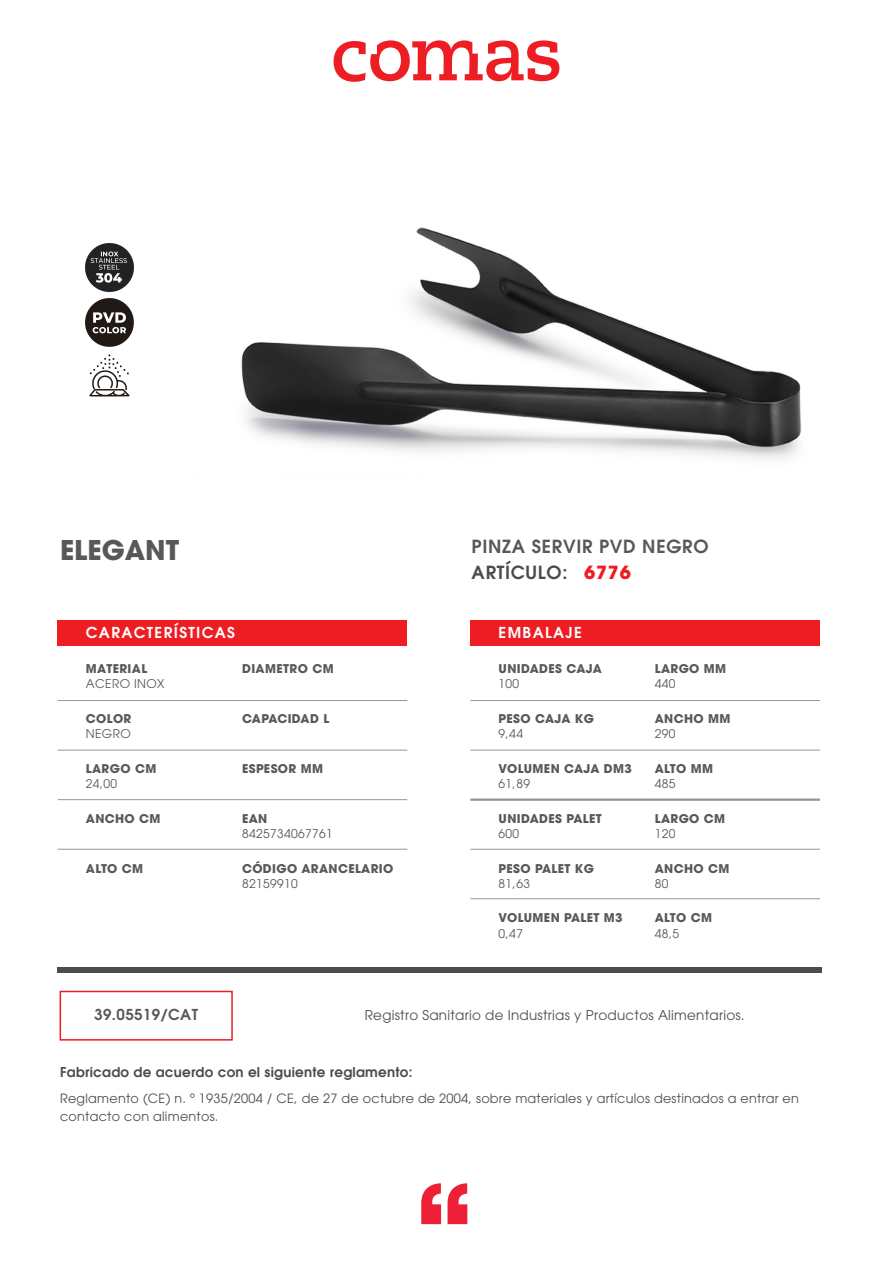
<style>
.page{position:relative;width:893px;height:1263px;background:#fff}
.page>*{position:absolute;margin:0;border:0;box-sizing:border-box;transform-origin:0 0}
.t1{font:700 27px "Avant Garde";color:#57585a}
.t2{font:600 18px/25.7px "Avant Garde";letter-spacing:.04em;color:#57585a}
.t3{font:600 15px "Avant Garde";letter-spacing:.09em;color:#fff}
.t4{font:600 15px "Avant Garde";letter-spacing:.03em;color:#57585a}
.t5{font:13.5px "Avant Garde";letter-spacing:.02em;color:#4b4c4d}
.t6{font:600 13.5px "Avant Garde";letter-spacing:.02em;color:#4b4c4d}
.t7{font:12.75px/18px "Avant Garde";letter-spacing:.02em;color:#4b4c4d}
.t8{font:700 12px "Avant Garde";letter-spacing:.03em;color:#57585a}
.t9{font:12px "Avant Garde";letter-spacing:.03em;color:#57585a}
.t10{font:700 12px "Avant Garde";letter-spacing:.01em;color:#57585a}
.s1{color:#4b4c4d}
.s2{font-weight:700;color:#ee1d23}
</style>
<div class="page">
<svg style="left:421px;top:1183px;width:20px;height:41px"></svg>
<svg style="left:448px;top:1183px;width:19px;height:41px"></svg>
<svg style="left:334px;top:40px;width:225px;height:42px"></svg>
<div style="left:58px;top:620px;width:349px;height:25px;background:#ee1d23"></div>
<div style="left:58px;top:967px;width:764px;height:6px;background:#4b4c4d"></div>
<hr style="left:58px;top:700px;width:349px;height:1px;background:#939598">
<hr style="left:58px;top:750px;width:349px;height:1px;background:#939598">
<hr style="left:58px;top:799px;width:349px;height:1px;background:#939598">
<hr style="left:58px;top:849px;width:349px;height:1px;background:#939598">
<div style="left:470px;top:620px;width:350px;height:25px;background:#ee1d23"></div>
<hr style="left:470px;top:700px;width:350px;height:1px;background:#939598">
<hr style="left:470px;top:750px;width:350px;height:1px;background:#939598">
<hr style="left:470px;top:798px;width:350px;height:3px;background:#939598">
<hr style="left:470px;top:849px;width:350px;height:1px;background:#939598">
<hr style="left:470px;top:898px;width:350px;height:1px;background:#939598">
<div style="left:60px;top:991px;width:173px;height:49px;border:2px solid #ee1d23"></div>
<img style="left:85px;top:243px;width:49px;height:154px">
<img style="left:241px;top:227px;width:561px;height:233px">
<h1 class="t1" style="left:60px;top:532px;width:121px">ELEGANT</h1>
<h2 class="t2" style="left:472px;top:533px;width:238px">PINZA SERVIR PVD NEGRO<br><span class="s1">ARTÍCULO:</span> <span class="s2">6776</span></h2>
<p class="t3" style="left:86px;top:623px;width:151px">CARACTERÍSTICAS</p>
<p class="t8" style="left:86px;top:661px;width:63px">MATERIAL</p>
<p class="t9" style="left:86px;top:677px;width:80px">ACERO INOX</p>
<p class="t8" style="left:242px;top:661px;width:93px">DIAMETRO CM</p>
<p class="t8" style="left:86px;top:711px;width:47px">COLOR</p>
<p class="t9" style="left:86px;top:727px;width:46px">NEGRO</p>
<p class="t8" style="left:86px;top:761px;width:72px">LARGO CM</p>
<p class="t9" style="left:86px;top:777px;width:33px">24,00</p>
<p class="t8" style="left:86px;top:810px;width:76px">ANCHO CM</p>
<p class="t10" style="left:242px;top:711px;width:89px">CAPACIDAD L</p>
<p class="t8" style="left:242px;top:761px;width:83px">ESPESOR MM</p>
<p class="t8" style="left:242px;top:810px;width:27px">EAN</p>
<p class="t9" style="left:242px;top:826px;width:92px">8425734067761</p>
<p class="t3" style="left:499px;top:623px;width:85px">EMBALAJE</p>
<p class="t8" style="left:499px;top:661px;width:105px">UNIDADES CAJA</p>
<p class="t9" style="left:499px;top:677px;width:22px">100</p>
<p class="t8" style="left:499px;top:711px;width:97px">PESO CAJA KG</p>
<p class="t9" style="left:499px;top:727px;width:26px">9,44</p>
<p class="t8" style="left:499px;top:761px;width:135px">VOLUMEN CAJA DM3</p>
<p class="t9" style="left:499px;top:777px;width:33px">61,89</p>
<p class="t8" style="left:499px;top:810px;width:105px">UNIDADES PALET</p>
<p class="t9" style="left:499px;top:826px;width:22px">600</p>
<p class="t8" style="left:655px;top:661px;width:73px">LARGO MM</p>
<p class="t9" style="left:655px;top:677px;width:22px">440</p>
<p class="t8" style="left:655px;top:711px;width:77px">ANCHO MM</p>
<p class="t9" style="left:655px;top:727px;width:22px">290</p>
<p class="t8" style="left:655px;top:761px;width:60px">ALTO MM</p>
<p class="t9" style="left:655px;top:777px;width:22px">485</p>
<p class="t8" style="left:655px;top:810px;width:72px">LARGO CM</p>
<p class="t9" style="left:655px;top:826px;width:22px">120</p>
<p class="t8" style="left:86px;top:860px;width:59px">ALTO CM</p>
<p class="t8" style="left:242px;top:860px;width:153px">CÓDIGO ARANCELARIO</p>
<p class="t9" style="left:242px;top:876px;width:57px">82159910</p>
<p class="t8" style="left:499px;top:860px;width:97px">PESO PALET KG</p>
<p class="t9" style="left:499px;top:876px;width:33px">81,63</p>
<p class="t8" style="left:499px;top:910px;width:126px">VOLUMEN PALET M3</p>
<p class="t9" style="left:499px;top:926px;width:26px">0,47</p>
<p class="t8" style="left:655px;top:860px;width:76px">ANCHO CM</p>
<p class="t9" style="left:655px;top:876px;width:15px">80</p>
<p class="t8" style="left:655px;top:910px;width:59px">ALTO CM</p>
<p class="t9" style="left:655px;top:926px;width:26px">48,5</p>
<p class="t4" style="left:94px;top:1005px;width:105px">39.05519/CAT</p>
<p class="t5" style="left:365px;top:1007px;width:381px">Registro Sanitario de Industrias y Productos Alimentarios.</p>
<p class="t6" style="left:60px;top:1063px;width:354px">Fabricado de acuerdo con el siguiente reglamento:</p>
<p class="t7" style="left:60px;top:1090px;width:740px">Reglamento (CE) n. º 1935/2004 / CE, de 27 de octubre de 2004, sobre materiales y artículos destinados a entrar en contacto con alimentos.</p>
</div>
